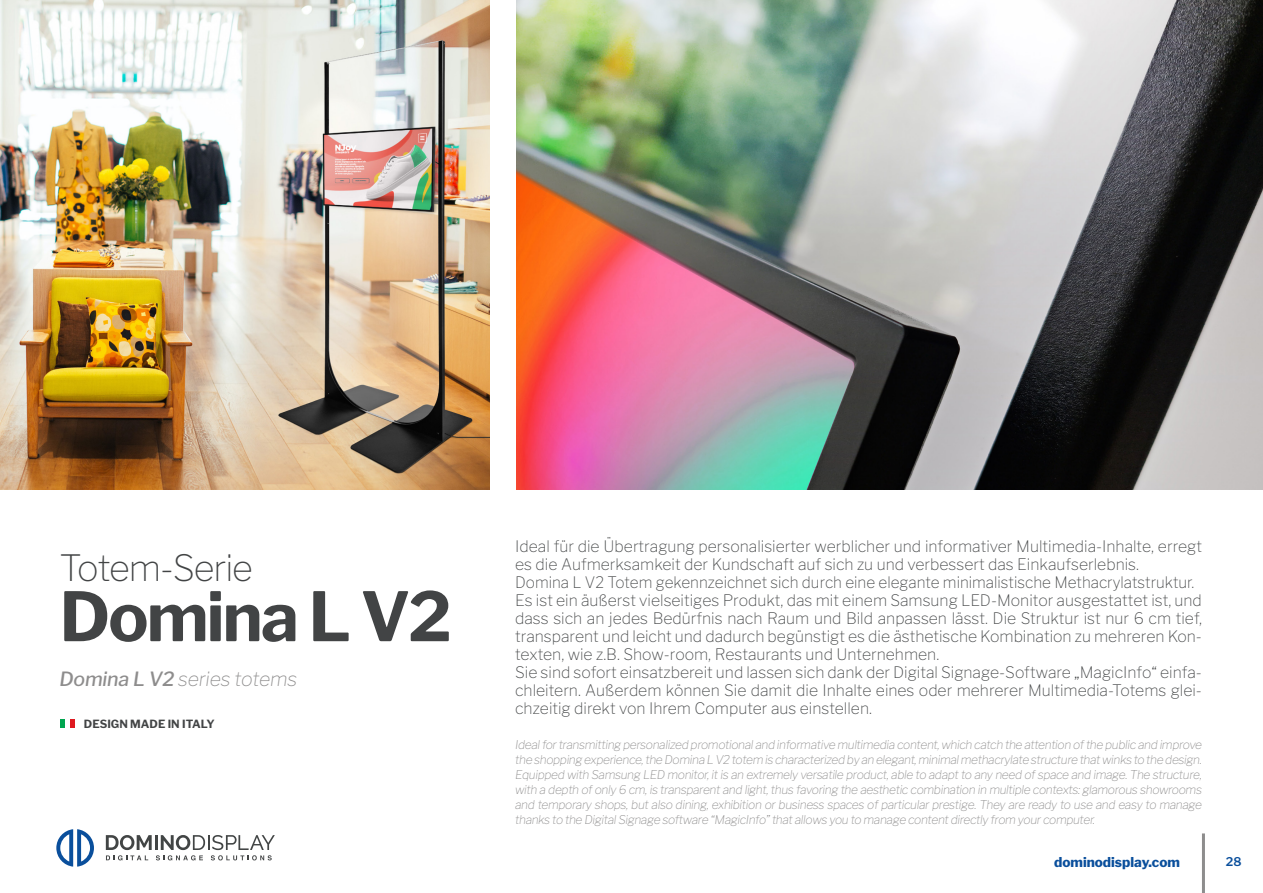
<style>
.page{position:relative;width:1263px;height:893px;background:#fff}
.page>*{position:absolute;margin:0;border:0;box-sizing:border-box;transform-origin:0 0}
.t1{font:700 67.5px "Libre Franklin";letter-spacing:-.03em;color:#424445}
.t2{font:100 36px "Libre Franklin";letter-spacing:-.03em;color:#424445}
.t3{font:italic 100 19.5px "Libre Franklin";letter-spacing:-.01em;color:#8e8d8d}
.t4{font:100 15.75px/18px "Libre Franklin";color:#424445}
.t5{font:800 13.5px "Libre Franklin";color:#0a4f9c}
.t6{font:italic 100 12px/15px "Libre Franklin";letter-spacing:-.03em;color:#8e8d8d;text-align:justify}
.t7{font:600 12px "Libre Franklin";color:#0a4f9c}
.t8{font:700 11.25px "Libre Franklin";color:#424445}
.s1{font-weight:500}
</style>
<div class="page">
<svg style="left:56px;top:829px;width:38px;height:38px"></svg>
<svg style="left:106px;top:835px;width:169px;height:25px"></svg>
<hr style="left:1202px;top:833px;width:3px;height:60px;background:#8e8d8d">
<div style="left:70px;top:719px;width:5px;height:9px;background:#de1920"></div>
<svg style="left:61px;top:719px;width:4px;height:9px"></svg>
<img style="left:0;top:0;width:489px;height:489px">
<img style="left:517px;top:0;width:746px;height:489px">
<h2 class="t2" style="left:60px;top:546px;width:195px">Totem-Serie</h2>
<h1 class="t1" style="left:60px;top:576px;width:394px">Domina L V2</h1>
<p class="t3" style="left:60px;top:667px;width:239px"><span class="s1">Domina L V2</span> series totems</p>
<p class="t8" style="left:84px;top:718px;width:132px">DESIGN MADE IN ITALY</p>
<p class="t4" style="left:515px;top:537px;width:688px">Ideal für die Übertragung personalisierter werblicher und informativer Multimedia-Inhalte, erregt es die Aufmerksamkeit der Kundschaft auf sich zu und verbessert das Einkaufserlebnis.<br>Domina L V2 Totem gekennzeichnet sich durch eine elegante minimalistische Methacrylatstruktur.<br>Es ist ein äußerst vielseitiges Produkt, das mit einem Samsung LED-Monitor ausgestattet ist, und dass sich an jedes Bedürfnis nach Raum und Bild anpassen lässt. Die Struktur ist nur 6 cm tief, transparent und leicht und dadurch begünstigt es die ästhetische Kombination zu mehreren Kon&shy;texten, wie z.B. Show-room, Restaurants und Unternehmen.<br>Sie sind sofort einsatzbereit und lassen sich dank der Digital Signage-Software „MagicInfo“ einfa&shy;chleitern. Außerdem können Sie damit die Inhalte eines oder mehrerer Multimedia-Totems glei&shy;chzeitig direkt von Ihrem Computer aus einstellen.</p>
<p class="t6" style="left:515px;top:737px;width:688px">Ideal for transmitting personalized promotional and informative multimedia content, which catch the attention of the public and improve the shopping experience, the Domina L V2 totem is characterized by an elegant, minimal methacrylate structure that winks to the design.<br>Equipped with Samsung LED monitor, it is an extremely versatile product, able to adapt to any need of space and image. The structure, with a depth of only 6 cm, is transparent and light, thus favoring the aesthetic combination in multiple contexts: glamorous showrooms and temporary shops, but also dining, exhibition or business spaces of particular prestige. They are ready to use and easy to manage thanks to the Digital Signage software “MagicInfo” that allows you to manage content directly from your computer.</p>
<p class="t5" style="left:1054px;top:854px;width:127px">dominodisplay.com</p>
<p class="t7" style="left:1226px;top:854px;width:17px">28</p>
</div>
